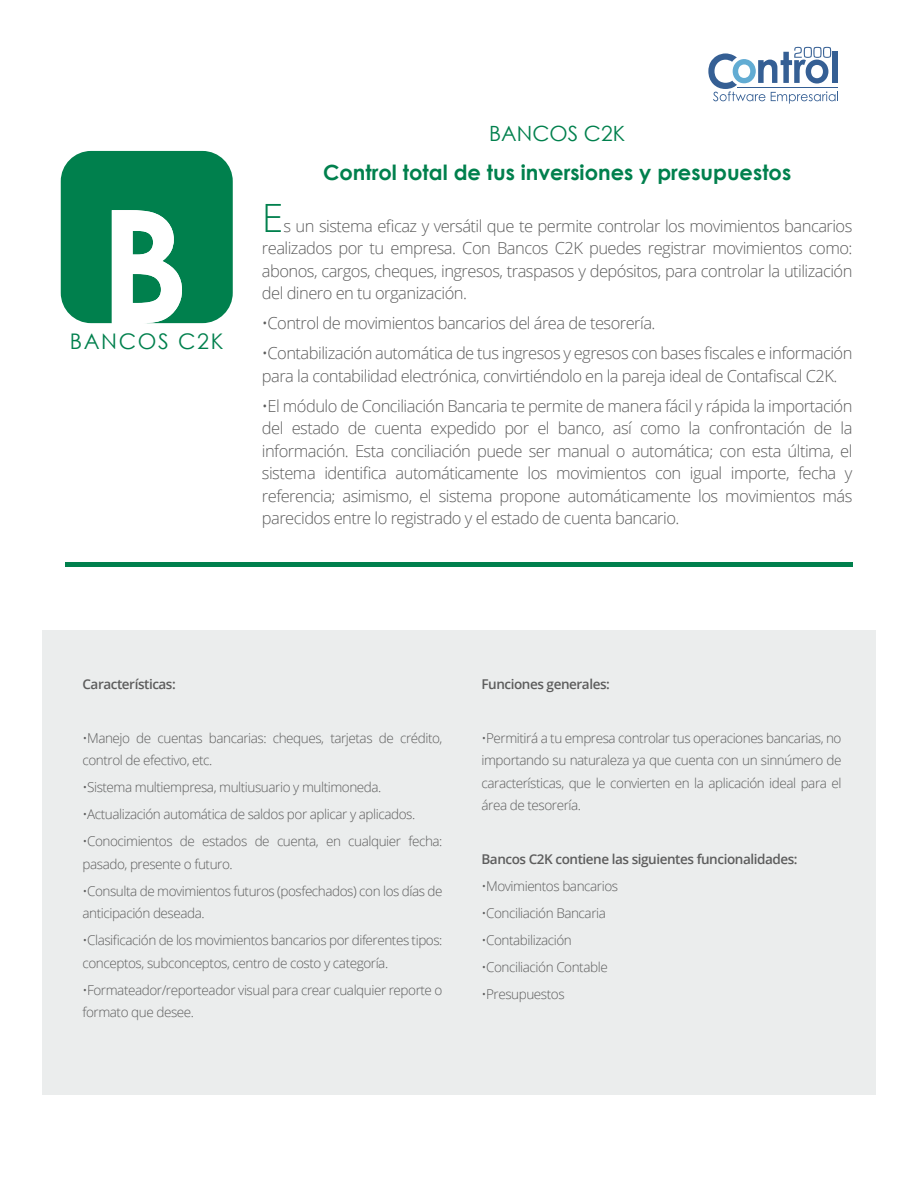
<style>
.page{position:relative;width:918px;height:1188px;background:#fff}
.page>*{position:absolute;margin:0;border:0;box-sizing:border-box;transform-origin:0 0}
.t1{font:300 39px "Open Sans";color:#00804d}
.t2{font:21.6px "Century Gothic";letter-spacing:.075em;color:#00804d}
.t3{font:700 21px "Century Gothic";color:#00804d}
.t4{font:21px "Century Gothic";color:#00804d}
.t5{font:300 16.5px/22.5px "Open Sans";letter-spacing:-.035em;color:#5d5d5d;text-align:justify}
.t6{font:300 13.5px/22.5px "Open Sans";letter-spacing:-.035em;color:#5d5d5d}
.t7{font:600 13.5px "Open Sans";letter-spacing:-.035em;color:#5d5d5d}
</style>
<div class="page">
<svg style="left:708px;top:47px;width:130px;height:57px"></svg>
<div style="left:65px;top:562px;width:788px;height:5px;background:#00804d"></div>
<div style="left:42px;top:631px;width:834px;height:464px;background:#ebeded"></div>
<svg style="left:61px;top:151px;width:172px;height:172px"></svg>
<p class="t4" style="left:489px;top:119px;width:137px">BANCOS C2K</p>
<h2 class="t2" style="left:70px;top:326px;width:155px">BANCOS C2K</h2>
<p class="t3" style="left:323px;top:157px;width:470px">Control total de tus inversiones y presupuestos</p>
<h1 class="t1" style="left:262px;top:191px;width:23px">E</h1>
<p class="t5" style="left:262px;top:214px;width:592px;text-indent:22px">s un sistema eficaz y versátil que te permite controlar los movimientos bancarios realizados por tu empresa. Con Bancos C2K puedes registrar movimientos como: abonos, cargos, cheques, ingresos, traspasos y depósitos, para controlar la utilización del dinero en tu organización.</p>
<p class="t5" style="left:262px;top:311px;width:395px">•Control de movimientos bancarios del área de tesorería.</p>
<p class="t5" style="left:262px;top:341px;width:592px">•Contabilización automática de tus ingresos y egresos con bases fiscales e información para la contabilidad electrónica, convirtiéndolo en la pareja ideal de Contafiscal C2K.</p>
<p class="t5" style="left:262px;top:394px;width:592px">•El módulo de Conciliación Bancaria te permite de manera fácil y rápida la importación del estado de cuenta expedido por el banco, así como la confrontación de la información. Esta conciliación puede ser manual o automática; con esta última, el sistema identifica automáticamente los movimientos con igual importe, fecha y referencia; asimismo, el sistema propone automáticamente los movimientos más parecidos entre lo registrado y el estado de cuenta bancario.</p>
<p class="t7" style="left:82px;top:674px;width:95px">Características:</p>
<p class="t7" style="left:482px;top:674px;width:130px">Funciones generales:</p>
<p class="t6" style="left:82px;top:726px;width:362px">•Manejo de cuentas bancarias: cheques, tarjetas de crédito, control de efectivo, etc.</p>
<p class="t6" style="left:82px;top:776px;width:300px">•Sistema multiempresa, multiusuario y multimoneda.</p>
<p class="t6" style="left:82px;top:803px;width:334px">•Actualización automática de saldos por aplicar y aplicados.</p>
<p class="t6" style="left:82px;top:830px;width:362px">•Conocimientos de estados de cuenta, en cualquier fecha: pasado, presente o futuro.</p>
<p class="t6" style="left:82px;top:879px;width:362px">•Consulta de movimientos futuros (posfechados) con los días de anticipación deseada.</p>
<p class="t6" style="left:82px;top:929px;width:362px">•Clasificación de los movimientos bancarios por diferentes tipos: conceptos, subconceptos, centro de costo y categoría.</p>
<p class="t6" style="left:82px;top:978px;width:362px">•Formateador/reporteador visual para crear cualquier reporte o formato que desee.</p>
<p class="t6" style="left:482px;top:726px;width:362px;text-align:justify">•Permitirá a tu empresa controlar tus operaciones bancarias, no importando su naturaleza ya que cuenta con un sinnúmero de características, que le convierten en la aplicación ideal para el área de tesorería.</p>
<p class="t7" style="left:482px;top:850px;width:318px">Bancos C2K contiene las siguientes funcionalidades:</p>
<p class="t6" style="left:482px;top:875px;width:138px">•Movimientos bancarios</p>
<p class="t6" style="left:482px;top:902px;width:126px">•Conciliación Bancaria</p>
<p class="t6" style="left:482px;top:929px;width:92px">•Contabilización</p>
<p class="t6" style="left:482px;top:956px;width:128px">•Conciliación Contable</p>
<p class="t6" style="left:482px;top:983px;width:85px">•Presupuestos</p>
</div>
